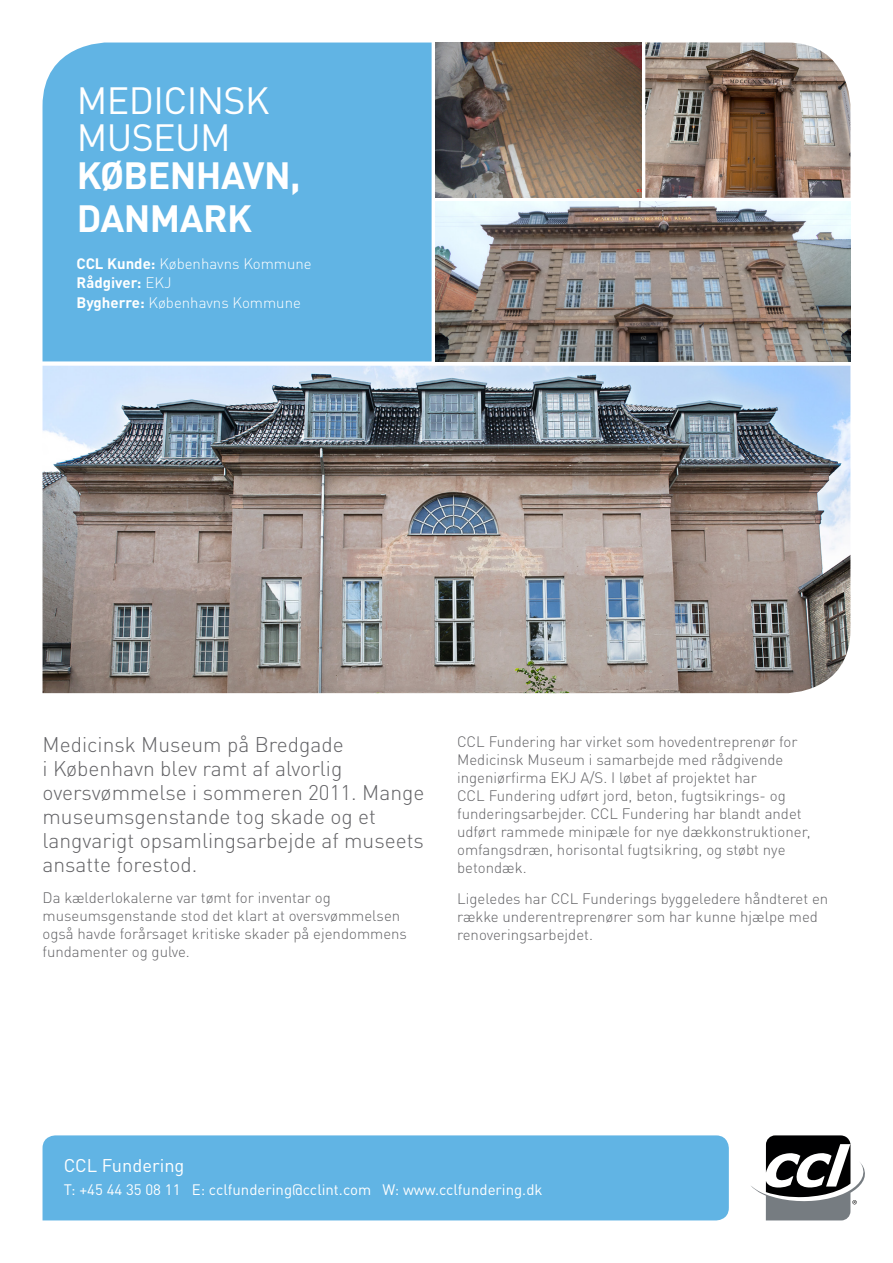
<style>
.page{position:relative;width:893px;height:1263px;background:#fff}
.page>*{position:absolute;margin:0;border:0;box-sizing:border-box;transform-origin:0 0}
.t1{font:700 37.5px/43.5px "DINOT";letter-spacing:-.015em;color:#fff}
.t2{font:37.5px/37.5px "DINOT";letter-spacing:-.015em;color:#fff}
.t3{font:300 21px/24px "DINOT";color:#636366}
.t4{font:18.3px "DINOT";color:#fff}
.t5{font:300 15px/18px "DINOT";color:#636366}
.t6{font:300 15px/19.5px "DINOT";color:#fff}
.t7{font:15px "DINOT";color:#fff}
.s1{font-weight:700}
</style>
<div class="page">
<div style="left:43px;top:43px;width:389px;height:318px;background:#61b4e4"></div>
<img style="left:43px;top:366px;width:807px;height:327px">
<div style="left:43px;top:1135px;width:686px;height:85px;background:#61b4e4"></div>
<svg style="left:751px;top:1135px;width:114px;height:85px"></svg>
<img style="left:436px;top:202px;width:414px;height:159px">
<img style="left:436px;top:43px;width:205px;height:155px">
<img style="left:645px;top:43px;width:205px;height:155px">
<h1 class="t2" style="left:77px;top:81px;width:194px">MEDICINSK<br>MUSEUM</h1>
<h1 class="t1" style="left:77px;top:152px;width:225px">KØBENHAVN,<br>DANMARK</h1>
<p class="t6" style="left:77px;top:253px;width:237px"><span class="s1">CCL Kunde:</span> Københavns Kommune<br><span class="s1">Rådgiver:</span> EKJ<br><span class="s1">Bygherre:</span> Københavns Kommune</p>
<h2 class="t3" style="left:43px;top:732px;width:383px">Medicinsk Museum på Bredgade<br>i København blev ramt af alvorlig oversvømmelse i sommeren 2011. Mange museumsgenstande tog skade og et langvarigt opsamlingsarbejde af museets ansatte forestod.</h2>
<p class="t5" style="left:43px;top:888px;width:366px">Da kælderlokalerne var tømt for inventar og museumsgenstande stod det klart at oversvømmelsen også havde forårsaget kritiske skader på ejendommens fundamenter og gulve.</p>
<p class="t5" style="left:457px;top:733px;width:355px">CCL Fundering har virket som hovedentreprenør for Medicinsk Museum i samarbejde med rådgivende ingeniørfirma EKJ A/S. I løbet af projektet har<br>CCL Fundering udført jord, beton, fugtsikrings- og funderingsarbejder. CCL Fundering har blandt andet udført rammede minipæle for nye dækkonstruktioner, omfangsdræn, horisontal fugtsikring, og støbt nye betondæk.</p>
<p class="t5" style="left:457px;top:889px;width:373px">Ligeledes har CCL Funderings byggeledere håndteret en række underentreprenører som har kunne hjælpe med renoveringsarbejdet.</p>
<p class="t4" style="left:64px;top:1154px;width:122px">CCL Fundering</p>
<p class="t7" style="left:64px;top:1180px;width:480px">T: +45 44 35 08 11 E: cclfundering@cclint.com W: www.cclfundering.dk</p>
</div>
